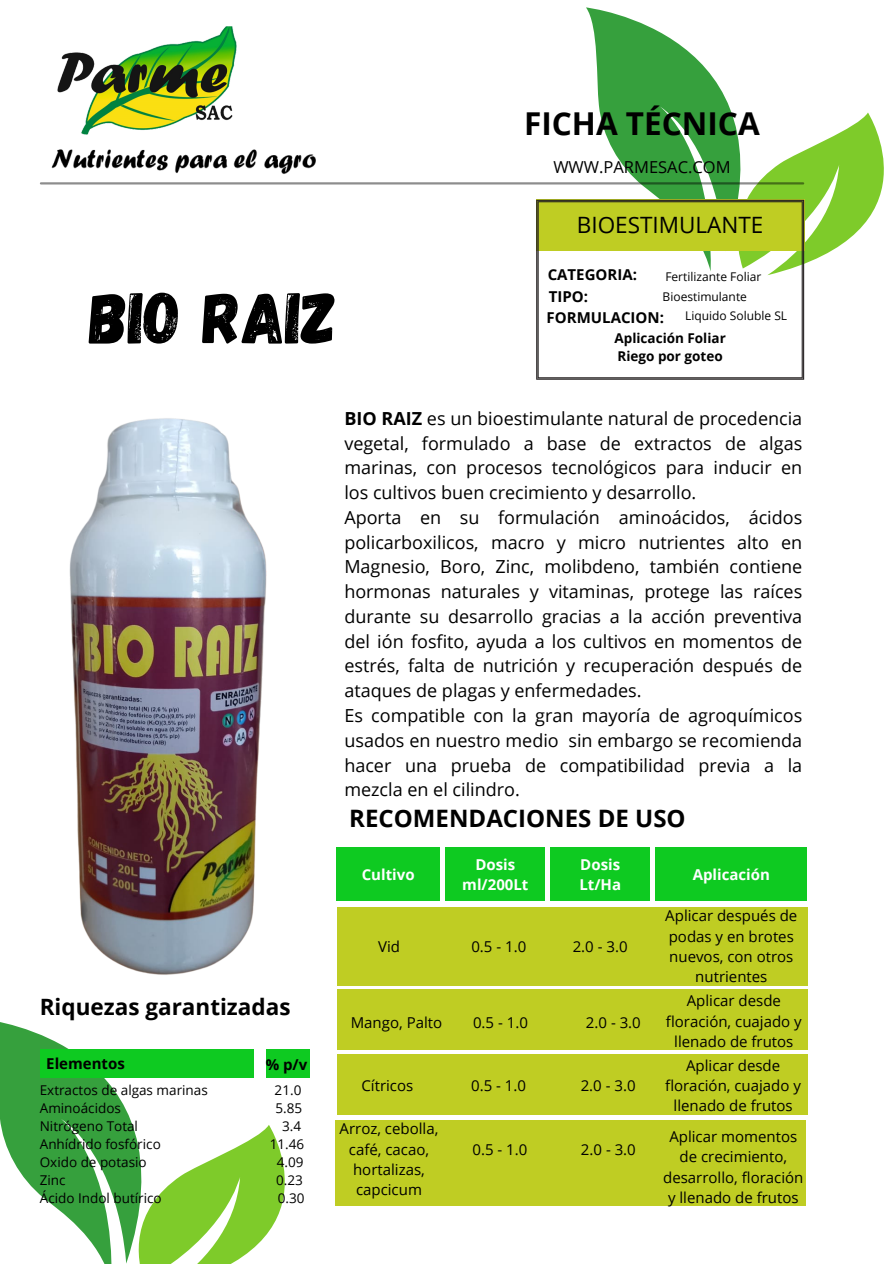
<style>
.page{position:relative;width:894px;height:1264px;background:#fff}
.page>*{position:absolute;margin:0;border:0;box-sizing:border-box;transform-origin:0 0}
.t1{font:72px "Gagalin";color:#000}
.t2{font:700 31.5px "Open Sans";color:#000}
.t3{font:700 24px "Open Sans";color:#000}
.t4{font:700 22.5px "Open Sans";color:#000}
.t5{font:22.5px "Open Sans";color:#000}
.t6{font:18px/24.8px "Open Sans";color:#000;text-align:justify}
.t7{font:16.5px "Open Sans";color:#000}
.t8{font:15px/20.2px "Open Sans";color:#000;text-align:center}
.t9{font:700 15px "Open Sans";color:#fff}
.t10{font:700 15px "Open Sans";color:#000}
.t11{font:13.5px "Open Sans";color:#000}
.t12{font:700 13.5px "Open Sans";color:#000}
.t13{font:12px "Open Sans";color:#000}
.s1{font-weight:700}
</style>
<div class="page">
<img style="left:57px;top:26px;width:179px;height:108px">
<img style="left:51px;top:134px;width:265px;height:40px">
<svg style="left:585px;top:7px;width:147px;height:192px;fill:#36a03d"></svg>
<svg style="left:727px;top:112px;width:157px;height:163px"></svg>
<hr style="left:41px;top:182px;width:761px;height:2px;background:#000">
<svg style="left:536px;top:199px;width:268px;height:52px"></svg>
<svg style="left:536px;top:200px;width:267px;height:180px"></svg>
<img style="left:69px;top:418px;width:320px;height:557px">
<div style="left:336px;top:847px;width:104px;height:53px;background:#0eca21"></div>
<div style="left:445px;top:847px;width:100px;height:53px;background:#0eca21"></div>
<div style="left:655px;top:847px;width:152px;height:53px;background:#0eca21"></div>
<div style="left:550px;top:847px;width:99px;height:53px;background:#0eca21"></div>
<div style="left:337px;top:907px;width:470px;height:78px;background:#bfcd23"></div>
<svg style="left:0;top:1022px;width:199px;height:241px;fill:#36a03d"></svg>
<svg style="left:129px;top:1124px;width:215px;height:139px"></svg>
<div style="left:337px;top:989px;width:470px;height:60px;background:#bfcd23"></div>
<div style="left:335px;top:1119px;width:470px;height:86px;background:#bfcd23"></div>
<div style="left:337px;top:1054px;width:470px;height:60px;background:#bfcd23"></div>
<div style="left:40px;top:1049px;width:213px;height:28px;background:#0eca21"></div>
<div style="left:265px;top:1049px;width:44px;height:28px;background:#0eca21"></div>
<p class="t1" style="left:89px;top:271px;width:250px">BIO RAIZ</p>
<p class="t2" style="left:524px;top:101px;width:237px">FICHA TÉCNICA</p>
<p class="t7" style="left:553px;top:156px;width:179px">WWW.PARMESAC.COM</p>
<p class="t5" style="left:576px;top:209px;width:188px">BIOESTIMULANTE</p>
<p class="t10" style="left:547px;top:264px;width:91px">CATEGORIA:</p>
<p class="t10" style="left:548px;top:286px;width:41px">TIPO:</p>
<p class="t10" style="left:546px;top:307px;width:119px">FORMULACION:</p>
<p class="t12" style="left:614px;top:329px;width:113px">Aplicación Foliar</p>
<p class="t12" style="left:617px;top:347px;width:107px">Riego por goteo</p>
<p class="t13" style="left:665px;top:268px;width:97px">Fertilizante Foliar</p>
<p class="t13" style="left:662px;top:288px;width:86px">Bioestimulante</p>
<p class="t13" style="left:685px;top:307px;width:103px">Liquido Soluble SL</p>
<p class="t4" style="left:40px;top:991px;width:252px">Riquezas garantizadas</p>
<p class="t6" style="left:344px;top:405px;width:459px"><span class="s1">BIO RAIZ</span> es un bioestimulante natural de procedencia vegetal, formulado a base de extractos de algas marinas, con procesos tecnológicos para inducir en los cultivos buen crecimiento y desarrollo.</p>
<h6 class="t6" style="left:344px;top:504px;width:459px">Aporta en su formulación aminoácidos, ácidos policarboxilicos, macro y micro nutrientes alto en Magnesio, Boro, Zinc, molibdeno, también contiene hormonas naturales y vitaminas, protege las raíces durante su desarrollo gracias a la acción preventiva del ión fosfito, ayuda a los cultivos en momentos de estrés, falta de nutrición y recuperación después de ataques de plagas y enfermedades.</h6>
<p class="t6" style="left:344px;top:702px;width:459px">Es compatible con la gran mayoría de agroquímicos usados en nuestro medio sin embargo se recomienda hacer una prueba de compatibilidad previa a la mezcla en el cilindro.</p>
<p class="t3" style="left:349px;top:801px;width:338px">RECOMENDACIONES DE USO</p>
<p class="t9" style="left:475px;top:853px;width:41px">Dosis</p>
<p class="t9" style="left:462px;top:873px;width:68px">ml/200Lt</p>
<p class="t9" style="left:580px;top:853px;width:41px">Dosis</p>
<p class="t9" style="left:579px;top:873px;width:43px">Lt/Ha</p>
<h4 class="t9" style="left:361px;top:863px;width:54px">Cultivo</h4>
<p class="t9" style="left:692px;top:863px;width:79px">Aplicación</p>
<p class="t8" style="left:378px;top:935px;width:23px">Vid</p>
<h5 class="t8" style="left:471px;top:935px;width:56px">0.5 - 1.0</h5>
<p class="t8" style="left:572px;top:935px;width:56px">2.0 - 3.0</p>
<p class="t8" style="left:350px;top:1012px;width:93px">Mango, Palto</p>
<p class="t8" style="left:473px;top:1012px;width:56px">0.5 - 1.0</p>
<p class="t8" style="left:585px;top:1012px;width:56px">2.0 - 3.0</p>
<p class="t8" style="left:665px;top:905px;width:133px">Aplicar después de podas y en brotes nuevos, con otros nutrientes</p>
<p class="t8" style="left:665px;top:990px;width:137px">Aplicar desde floración, cuajado y llenado de frutos</p>
<p class="t10" style="left:46px;top:1053px;width:80px">Elementos</p>
<p class="t10" style="left:265px;top:1054px;width:43px">% p/v</p>
<h1 class="t11" style="left:40px;top:1080px;width:169px">Extractos de algas marinas</h1>
<h1 class="t11" style="left:274px;top:1080px;width:28px">21.0</h1>
<p class="t11" style="left:40px;top:1098px;width:83px">Aminoácidos</p>
<p class="t11" style="left:275px;top:1098px;width:28px">5.85</p>
<p class="t11" style="left:40px;top:1116px;width:100px">Nitrógeno Total</p>
<p class="t11" style="left:282px;top:1116px;width:21px">3.4</p>
<p class="t11" style="left:40px;top:1134px;width:122px">Anhídrido fosfórico</p>
<p class="t11" style="left:270px;top:1134px;width:36px">11.46</p>
<p class="t11" style="left:40px;top:1152px;width:108px">Oxido de potasio</p>
<p class="t11" style="left:277px;top:1152px;width:28px">4.09</p>
<h3 class="t11" style="left:40px;top:1170px;width:27px">Zinc</h3>
<h3 class="t11" style="left:276px;top:1170px;width:28px">0.23</h3>
<p class="t11" style="left:40px;top:1188px;width:123px">Ácido Indol butírico</p>
<p class="t11" style="left:277px;top:1188px;width:28px">0.30</p>
<p class="t8" style="left:361px;top:1075px;width:53px">Cítricos</p>
<p class="t8" style="left:471px;top:1075px;width:56px">0.5 - 1.0</p>
<p class="t8" style="left:580px;top:1075px;width:56px">2.0 - 3.0</p>
<p class="t8" style="left:339px;top:1118px;width:100px">Arroz, cebolla, café, cacao,</p>
<p class="t8" style="left:353px;top:1158px;width:73px;text-align:left">hortalizas, capcicum</p>
<p class="t8" style="left:472px;top:1139px;width:56px">0.5 - 1.0</p>
<p class="t8" style="left:580px;top:1139px;width:56px">2.0 - 3.0</p>
<p class="t8" style="left:665px;top:1054px;width:137px">Aplicar desde floración, cuajado y llenado de frutos</p>
<p class="t8" style="left:663px;top:1126px;width:142px">Aplicar momentos de crecimiento, desarrollo, floración y llenado de frutos</p>
</div>
